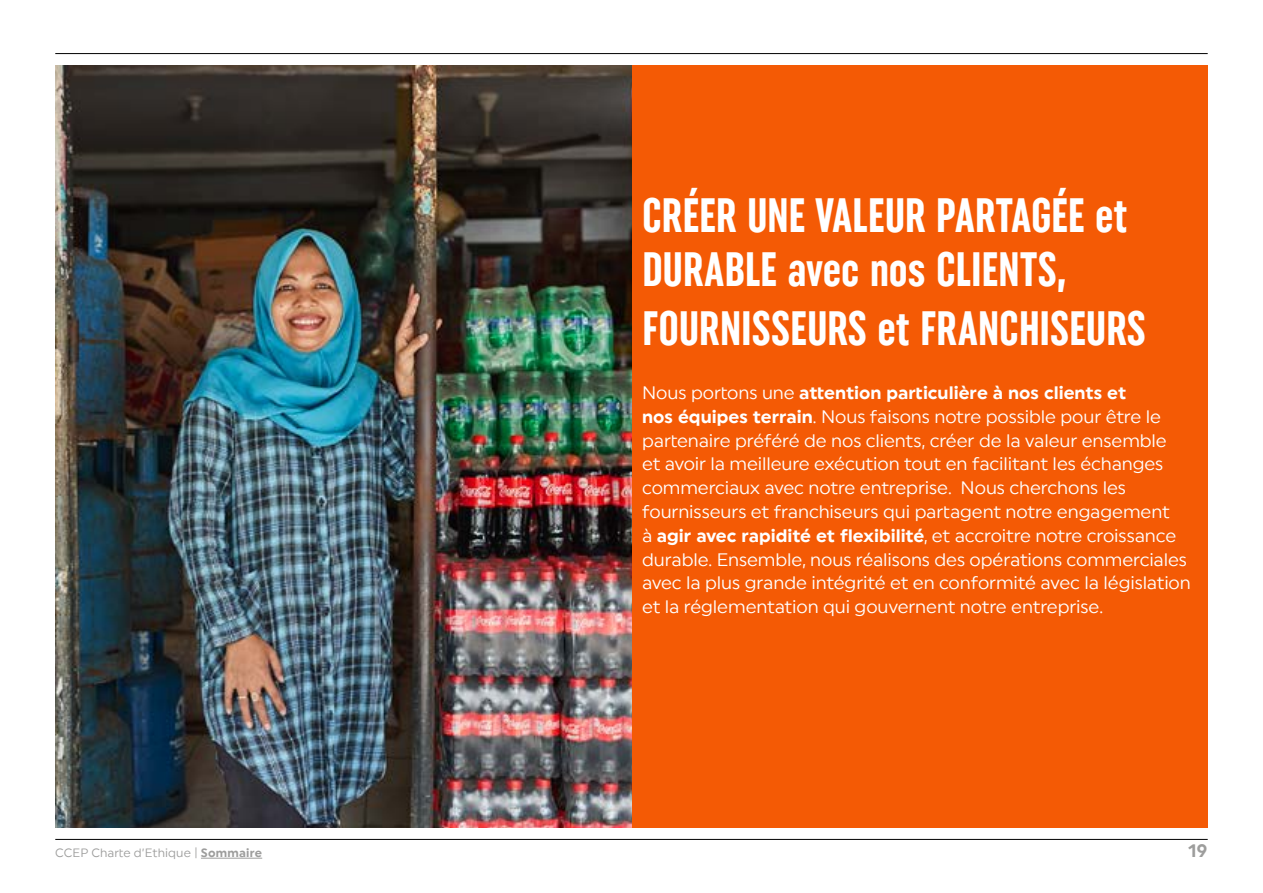
<style>
.page{position:relative;width:1263px;height:893px;background:#fff}
.page>*{position:absolute;margin:0;border:0;box-sizing:border-box;transform-origin:0 0}
.t1{font:48px/53.6px "Uniform Extra Condensed 3";color:#fff}
.t2{font:18px/23.9px "Uniform Regular 3";letter-spacing:-.005em;color:#fff}
.t3{font:18px "Uniform Regular 2";color:#fff}
.t4{font:18px "Uniform Regular 2";color:#9d9d9c}
.t5{font:12px "Uniform Regular 3";letter-spacing:.01em;color:#9d9d9c}
.s1{font-family:"Uniform Regular 3"}
.s2{font-family:"Uniform Regular 2"}
</style>
<div class="page">
<div style="left:631px;top:65px;width:577px;height:762px;background:#f45a05"></div>
<hr style="left:55px;top:53px;width:1153px;height:1px;background:#000">
<hr style="left:55px;top:839px;width:1153px;height:1px;background:#000">
<hr style="left:201px;top:858px;width:61px;height:1px;background:#9d9d9c">
<img style="left:55px;top:65px;width:576px;height:762px">
<h1 class="t1" style="left:642px;top:189px;width:487px">CRÉER UNE VALEUR PARTAGÉE et<br>DURABLE avec nos CLIENTS,</h1>
<h1 class="t1" style="left:642px;top:302px;width:505px">FOURNISSEURS et FRANCHISEURS</h1>
<p class="t3" style="left:642px;top:382px;width:485px"><span class="s1">Nous portons une</span> attention particulière à nos clients et</p>
<p class="t2" style="left:642px;top:404px;width:529px"><span class="s2">nos équipes terrain</span>. Nous faisons notre possible pour être le partenaire préféré de nos clients, créer de la valeur ensemble et avoir la meilleure exécution tout en facilitant les échanges commerciaux avec notre entreprise. Nous cherchons les fournisseurs et franchiseurs qui partagent notre engagement</p>
<p class="t3" style="left:642px;top:525px;width:536px"><span class="s1">à</span> agir avec rapidité et flexibilité<span class="s1">, et accroitre notre croissance</span></p>
<p class="t2" style="left:642px;top:547px;width:550px">durable. Ensemble, nous réalisons des opérations commerciales avec la plus grande intégrité et en conformité avec la législation et la réglementation qui gouvernent notre entreprise.</p>
<p class="t5" style="left:55px;top:846px;width:208px">CCEP Charte d’Ethique | <span class="s2">Sommaire</span></p>
<p class="t4" style="left:1188px;top:840px;width:21px">19</p>
</div>
